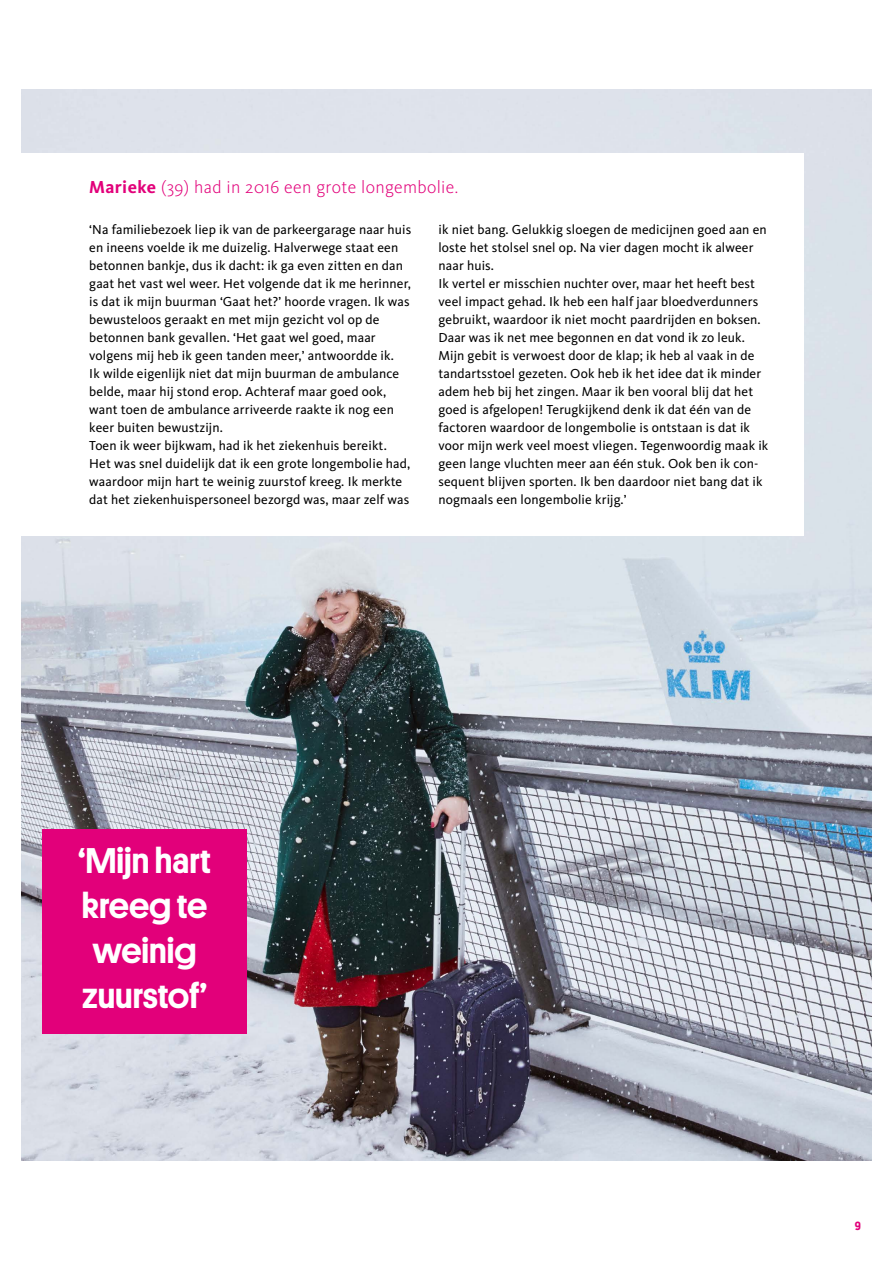
<style>
.page{position:relative;width:893px;height:1263px;background:#fff}
.page>*{position:absolute;margin:0;border:0;box-sizing:border-box;transform-origin:0 0}
.t1{font:500 36px/45px "Platform";color:#fff}
.t2{font:300 18px "Kievit OT";letter-spacing:.02em;color:#e2007a}
.t3{font:13.5px/18px "Kievit OT";letter-spacing:.01em;color:#000}
.t4{font:500 12px "Platform";color:#e2007a}
.s1{font-weight:700}
</style>
<div class="page">
<img style="left:21px;top:89px;width:851px;height:1072px">
<div style="left:0;top:153px;width:804px;height:383px;background:#fff"></div>
<div style="left:43px;top:829px;width:204px;height:204px;background:#e2007a"></div>
<h2 class="t2" style="left:89px;top:176px;width:370px"><span class="s1">Marieke</span> (39) had in 2016 een grote longembolie.</h2>
<p class="t3" style="left:89px;top:220px;width:324px">‘Na familiebezoek liep ik van de parkeergarage naar huis en ineens voelde ik me duizelig. Halverwege staat een betonnen bankje, dus ik dacht: ik ga even zitten en dan gaat het vast wel weer. Het volgende dat ik me herinner, is dat ik mijn buurman ‘Gaat het?’ hoorde vragen. Ik was bewusteloos geraakt en met mijn gezicht vol op de betonnen bank gevallen. ‘Het gaat wel goed, maar volgens mij heb ik geen tanden meer,’ antwoordde ik.<br>Ik wilde eigenlijk niet dat mijn buurman de ambulance belde, maar hij stond erop. Achteraf maar goed ook, want toen de ambulance arriveerde raakte ik nog een keer buiten bewustzijn.<br>Toen ik weer bijkwam, had ik het ziekenhuis bereikt.<br>Het was snel duidelijk dat ik een grote longembolie had, waardoor mijn hart te weinig zuurstof kreeg. Ik merkte dat het ziekenhuispersoneel bezorgd was, maar zelf was</p>
<p class="t3" style="left:438px;top:220px;width:331px">ik niet bang. Gelukkig sloegen de medicijnen goed aan en loste het stolsel snel op. Na vier dagen mocht ik alweer naar huis.<br>Ik vertel er misschien nuchter over, maar het heeft best veel impact gehad. Ik heb een half jaar bloedverdunners gebruikt, waardoor ik niet mocht paardrijden en boksen.<br>Daar was ik net mee begonnen en dat vond ik zo leuk.<br>Mijn gebit is verwoest door de klap; ik heb al vaak in de tandartsstoel gezeten. Ook heb ik het idee dat ik minder adem heb bij het zingen. Maar ik ben vooral blij dat het goed is afgelopen! Terugkijkend denk ik dat één van de factoren waardoor de longembolie is ontstaan is dat ik voor mijn werk veel moest vliegen. Tegenwoordig maak ik geen lange vluchten meer aan één stuk. Ook ben ik con&shy;sequent blijven sporten. Ik ben daardoor niet bang dat ik nogmaals een longembolie krijg.’</p>
<h1 class="t1" style="left:78px;top:836px;width:134px">‘Mijn hart kreeg te weinig zuurstof’</h1>
<p class="t4" style="left:855px;top:1217px;width:8px">9</p>
</div>
